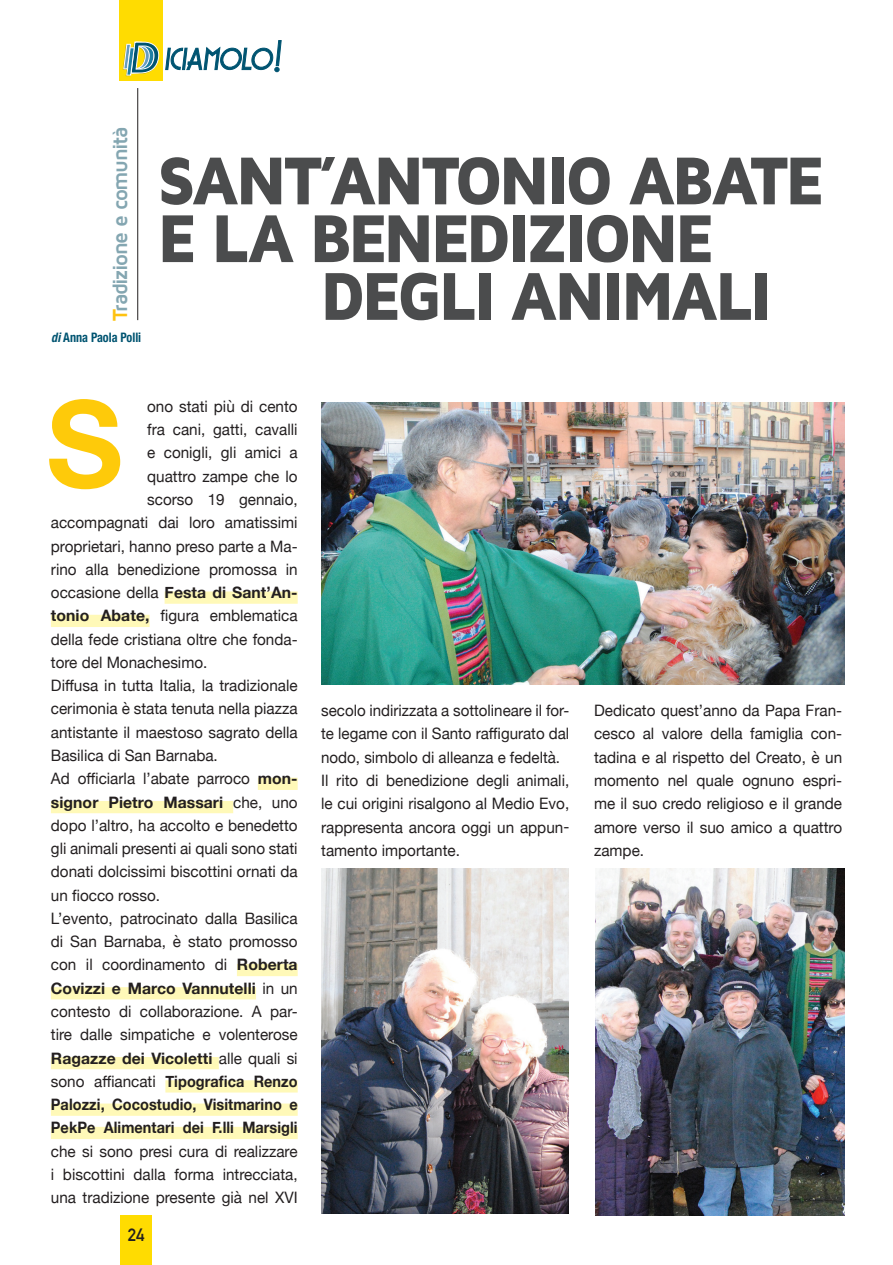
<style>
.page{position:relative;width:893px;height:1265px;background:#fff}
.page>*{position:absolute;margin:0;border:0;box-sizing:border-box;transform-origin:0 0}
.t1{font:700 120.75px "Helvetica Neue";color:#feca0a}
.t2{font:900 70px/57.8px "Maven Pro";letter-spacing:-.06em;color:#4b4c4d;scale:.93 1}
.t3{font:700 21px "Maven Pro";letter-spacing:-.065em;color:#84a6b1}
.t4{font:700 17.5px "DIN Alternate";color:#231f20}
.t5{font:15.75px/23.3px "Helvetica Neue";color:#231f20;text-align:justify}
.t6{font:15.75px/23.3px "Helvetica Neue";color:#231f20;scale:.96 1}
.t7{font:700 15.75px "Helvetica Neue";letter-spacing:.005em;color:#231f20}
.t8{font:700 15.75px "Helvetica Neue";letter-spacing:.005em;color:#231f20;scale:.92 1}
.t9{font:700 condensed 13.12px "Helvetica Neue";color:#005471;scale:.93 1}
.s1{color:#fec210}
.s2{font-style:italic}
.s3{font-weight:400}
.s4{font-weight:700}
</style>
<div class="page">
<div style="left:120px;top:1215px;width:31px;height:50px;background:#ffdc01"></div>
<div style="left:119px;top:0;width:43px;height:81px;background:#ffdc01"></div>
<svg style="left:123px;top:40px;width:159px;height:36px"></svg>
<hr style="left:137px;top:88px;width:1px;height:232px;background:#231f20">
<div style="left:165px;top:591px;width:133px;height:13px;background:#fff9b8"></div>
<div style="left:51px;top:615px;width:99px;height:12px;background:#fff9b8"></div>
<div style="left:258px;top:778px;width:40px;height:12px;background:#fff9b8"></div>
<div style="left:51px;top:801px;width:182px;height:12px;background:#fff9b8"></div>
<div style="left:237px;top:964px;width:61px;height:12px;background:#fff9b8"></div>
<div style="left:51px;top:987px;width:205px;height:12px;background:#fff9b8"></div>
<div style="left:51px;top:1057px;width:168px;height:12px;background:#fff9b8"></div>
<div style="left:165px;top:1080px;width:133px;height:13px;background:#fff9b8"></div>
<div style="left:51px;top:1104px;width:247px;height:12px;background:#fff9b8"></div>
<div style="left:51px;top:1127px;width:247px;height:12px;background:#fff9b8"></div>
<img style="left:321px;top:403px;width:523px;height:282px">
<img style="left:321px;top:868px;width:247px;height:345px">
<img style="left:595px;top:868px;width:249px;height:347px">
<h3 class="t3" style="left:109px;top:321px;width:197px;rotate:-90deg"><span class="s1">T</span>radizione e comunità</h3>
<p class="t9" style="left:51px;top:329px;width:98px"><span class="s2">di</span> Anna Paola Polli</p>
<h2 class="t2" style="left:157px;top:152px;width:719px">SANT’ANTONIO ABATE<br>E LA BENEDIZIONE</h2>
<h2 class="t2" style="left:320px;top:268px;width:488px">DEGLI ANIMALI</h2>
<h1 class="t1" style="left:46px;top:350px;width:78px">S</h1>
<p class="t5" style="left:147px;top:396px;width:152px">ono stati più di cento</p>
<p class="t5" style="left:147px;top:419px;width:152px">fra cani, gatti, cavalli</p>
<p class="t5" style="left:147px;top:442px;width:152px">e conigli, gli amici a</p>
<p class="t5" style="left:147px;top:465px;width:152px">quattro zampe che lo</p>
<p class="t5" style="left:147px;top:489px;width:152px">scorso 19 gennaio,</p>
<p class="t5" style="left:51px;top:512px;width:248px">accompagnati dai loro amatissimi</p>
<p class="t5" style="left:51px;top:535px;width:248px">proprietari, hanno preso parte a Ma-</p>
<p class="t5" style="left:51px;top:558px;width:248px">rino alla benedizione promossa in</p>
<p class="t7" style="left:51px;top:580px;width:248px"><span class="s3">occasione della</span> Festa di Sant’An-</p>
<p class="t5" style="left:51px;top:605px;width:248px"><span class="s4">tonio Abate,</span> figura emblematica</p>
<p class="t5" style="left:51px;top:628px;width:248px">della fede cristiana oltre che fonda-</p>
<p class="t5" style="left:51px;top:652px;width:158px">tore del Monachesimo.</p>
<p class="t5" style="left:51px;top:675px;width:248px">Diffusa in tutta Italia, la tradizionale</p>
<p class="t5" style="left:51px;top:698px;width:248px">cerimonia è stata tenuta nella piazza</p>
<p class="t5" style="left:51px;top:721px;width:248px">antistante il maestoso sagrato della</p>
<p class="t5" style="left:51px;top:745px;width:168px">Basilica di San Barnaba.</p>
<p class="t5" style="left:51px;top:768px;width:248px">Ad officiarla l’abate parroco <span class="s4">mon-</span></p>
<p class="t7" style="left:51px;top:790px;width:248px">signor Pietro Massari <span class="s3">che, uno</span></p>
<p class="t5" style="left:51px;top:814px;width:248px">dopo l’altro, ha accolto e benedetto</p>
<p class="t5" style="left:51px;top:838px;width:248px">gli animali presenti ai quali sono stati</p>
<p class="t5" style="left:51px;top:861px;width:248px">donati dolcissimi biscottini ornati da</p>
<p class="t5" style="left:51px;top:884px;width:111px">un fiocco rosso.</p>
<p class="t5" style="left:51px;top:908px;width:248px">L’evento, patrocinato dalla Basilica</p>
<p class="t5" style="left:51px;top:931px;width:248px">di San Barnaba, è stato promosso</p>
<p class="t5" style="left:51px;top:954px;width:248px">con il coordinamento di <span class="s4">Roberta</span></p>
<p class="t7" style="left:51px;top:976px;width:248px">Covizzi e Marco Vannutelli <span class="s3">in un</span></p>
<p class="t5" style="left:51px;top:1001px;width:248px">contesto di collaborazione. A par-</p>
<p class="t5" style="left:51px;top:1024px;width:248px">tire dalle simpatiche e volenterose</p>
<p class="t7" style="left:51px;top:1046px;width:248px">Ragazze dei Vicoletti <span class="s3">alle quali si</span></p>
<p class="t8" style="left:51px;top:1069px;width:270px"><span class="s3">sono affiancati</span> Tipografica Renzo</p>
<p class="t8" style="left:51px;top:1092px;width:270px">Palozzi, Cocostudio, Visitmarino e</p>
<p class="t8" style="left:51px;top:1115px;width:270px">PekPe Alimentari dei F.lli Marsigli</p>
<p class="t5" style="left:51px;top:1140px;width:248px">che si sono presi cura di realizzare i biscottini dalla forma intrecciata, una tradizione presente già nel XVI</p>
<p class="t4" style="left:128px;top:1222px;width:18px">24</p>
<p class="t6" style="left:321px;top:700px;width:260px">secolo indirizzata a sottolineare il for&shy;te legame con il Santo raffigurato dal nodo, simbolo di alleanza e fedeltà.<br>Il rito di benedizione degli animali, le cui origini risalgono al Medio Evo, rappresenta ancora oggi un appun&shy;tamento importante.</p>
<p class="t5" style="left:594px;top:700px;width:250px">Dedicato quest’anno da Papa Fran&shy;cesco al valore della famiglia con&shy;tadina e al rispetto del Creato, è un momento nel quale ognuno espri&shy;me il suo credo religioso e il grande amore verso il suo amico a quattro zampe.</p>
</div>
